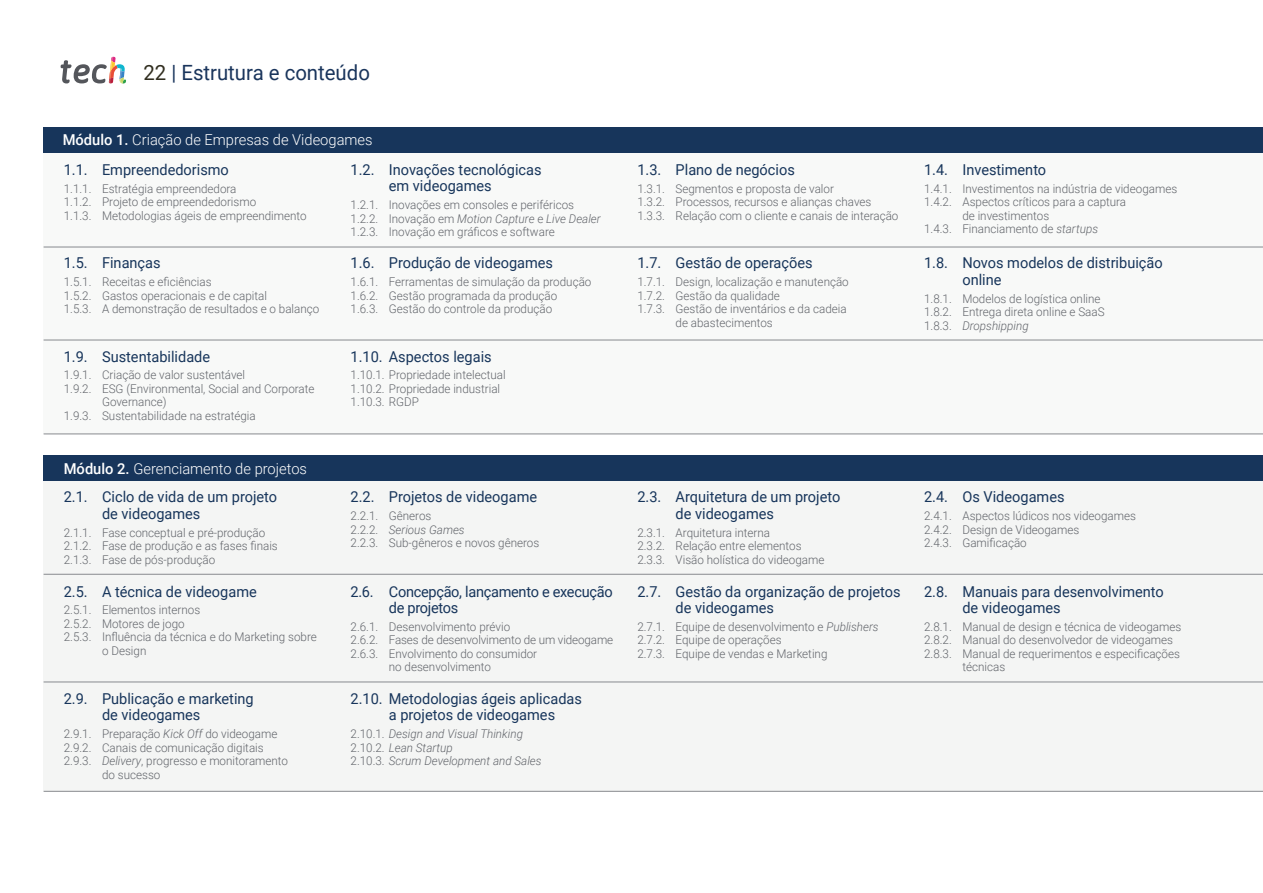
<style>
.page{position:relative;width:1263px;height:893px;background:#fff}
.page>*{position:absolute;margin:0;border:0;box-sizing:border-box;transform-origin:0 0}
.t1{font:21px "Roboto";color:#1a355c}
.t2{font:15px/16.5px "Roboto";color:#17355b}
.t3{font:300 15px/29.7px "Roboto";color:#fff}
.t4{font:15px/16.5px "Roboto";letter-spacing:-.02em;color:#17355b}
.t5{font:300 12px/13.5px "Roboto";color:#61646a}
.t6{font:italic 300 12px/13.5px "Roboto";color:#61646a}
.s1{color:#312e20}
.s2{font-weight:500}
.s3{font-weight:400;color:#17355b}
.s4{font-style:italic}
.s5{font-style:normal}
</style>
<div class="page">
<svg style="left:61px;top:57px;width:65px;height:27px"></svg>
<div style="left:44px;top:153px;width:1219px;height:281px;background:#f8f9f8"></div>
<div style="left:44px;top:128px;width:1219px;height:25px;background:#17355b"></div>
<hr style="left:44px;top:340px;width:1219px;height:1px;background:#878a8e">
<hr style="left:44px;top:434px;width:1219px;height:1px;background:#878a8e">
<hr style="left:44px;top:247px;width:1219px;height:1px;background:#878a8e">
<div style="left:44px;top:480px;width:1219px;height:311px;background:#f4f5f4"></div>
<div style="left:44px;top:455px;width:1219px;height:25px;background:#17355b"></div>
<hr style="left:44px;top:682px;width:1219px;height:1px;background:#878a8e">
<hr style="left:44px;top:574px;width:1219px;height:1px;background:#878a8e">
<hr style="left:44px;top:791px;width:1219px;height:1px;background:#878a8e">
<h1 class="t1" style="left:144px;top:57px;width:228px"><span class="s1">22</span> | Estrutura e conteúdo</h1>
<p class="t3" style="left:63px;top:124px;width:311px"><span class="s2">Módulo 1.</span> Criação de Empresas de Videogames<br><span class="s3">1.1. Empreendedorismo</span></p>
<p class="t5" style="left:64px;top:181px;width:244px">1.1.1. Estratégia empreendedora<br>1.1.2. Projeto de empreendedorismo<br>1.1.3. Metodologias ágeis de empreendimento</p>
<p class="t2" style="left:389px;top:161px;width:154px;text-indent:-38px">1.2. Inovações tecnológicas em videogames</p>
<p class="t5" style="left:351px;top:198px;width:252px">1.2.1. Inovações em consoles e periféricos<br>1.2.2. Inovação em <span class="s4">Motion Capture</span> e <span class="s4">Live Dealer<br></span>1.2.3. Inovação em gráficos e software</p>
<p class="t2" style="left:64px;top:254px;width:98px">1.5. Finanças</p>
<p class="t5" style="left:64px;top:275px;width:257px">1.5.1. Receitas e eficiências<br>1.5.2. Gastos operacionais e de capital<br>1.5.3. A demonstração de resultados e o balanço</p>
<p class="t2" style="left:64px;top:347px;width:148px">1.9. Sustentabilidade</p>
<p class="t5" style="left:64px;top:368px;width:183px">1.9.1. Criação de valor sustentável</p>
<p class="t5" style="left:64px;top:381px;width:252px">1.9.2. ESG (Environmental, Social and Corporate</p>
<p class="t5" style="left:102px;top:395px;width:66px">Governance)</p>
<p class="t5" style="left:64px;top:408px;width:193px">1.9.3. Sustentabilidade na estratégia</p>
<p class="t3" style="left:64px;top:453px;width:245px"><span class="s2">Módulo 2.</span> Gerenciamento de projetos</p>
<p class="t2" style="left:102px;top:488px;width:177px;text-indent:-38px">2.1. Ciclo de vida de um projeto de videogames</p>
<p class="t5" style="left:64px;top:525px;width:216px">2.1.1. Fase conceptual e pré-produção<br>2.1.2. Fase de produção e as fases finais<br>2.1.3. Fase de pós-produção</p>
<p class="t2" style="left:64px;top:582px;width:194px">2.5. A técnica de videogame</p>
<p class="t5" style="left:64px;top:603px;width:138px">2.5.1. Elementos internos</p>
<p class="t5" style="left:64px;top:616px;width:123px">2.5.2. Motores de jogo</p>
<p class="t5" style="left:64px;top:630px;width:255px">2.5.3. Influência da técnica e do Marketing sobre</p>
<p class="t5" style="left:102px;top:643px;width:46px">o Design</p>
<p class="t2" style="left:102px;top:690px;width:153px;text-indent:-38px">2.9. Publicação e marketing de videogames</p>
<p class="t5" style="left:64px;top:727px;width:215px">2.9.1. Preparação <span class="s4">Kick Off</span> do videogame</p>
<p class="t5" style="left:64px;top:740px;width:201px">2.9.2. Canais de comunicação digitais</p>
<p class="t5" style="left:64px;top:754px;width:226px">2.9.3. <span class="s4">Delivery</span>, progresso e monitoramento</p>
<p class="t5" style="left:102px;top:767px;width:60px">do sucesso</p>
<p class="t2" style="left:351px;top:254px;width:204px">1.6. Produção de videogames</p>
<p class="t5" style="left:351px;top:275px;width:242px">1.6.1. Ferramentas de simulação da produção<br>1.6.2. Gestão programada da produção<br>1.6.3. Gestão do controle da produção</p>
<p class="t2" style="left:351px;top:347px;width:143px">1.10. Aspectos legais</p>
<p class="t5" style="left:351px;top:368px;width:157px">1.10.1. Propriedade intelectual<br>1.10.2. Propriedade industrial<br>1.10.3. RGDP</p>
<p class="t2" style="left:351px;top:488px;width:188px">2.2. Projetos de videogame</p>
<p class="t5" style="left:351px;top:509px;width:190px">2.2.1. Gêneros<br>2.2.2. <span class="s4">Serious Games<br></span>2.2.3. Sub-gêneros e novos gêneros</p>
<p class="t4" style="left:389px;top:582px;width:225px;text-indent:-38px">2.6. Concepção, lançamento e execução de projetos</p>
<p class="t5" style="left:351px;top:619px;width:161px">2.6.1. Desenvolvimento prévio</p>
<p class="t5" style="left:351px;top:633px;width:264px">2.6.2. Fases de desenvolvimento de um videogame</p>
<p class="t5" style="left:351px;top:646px;width:188px">2.6.3. Envolvimento do consumidor</p>
<p class="t5" style="left:389px;top:660px;width:104px">no desenvolvimento</p>
<p class="t2" style="left:389px;top:690px;width:195px;text-indent:-38px">2.10. Metodologias ágeis aplicadas a projetos de videogames</p>
<p class="t6" style="left:351px;top:727px;width:193px"><span class="s5">2.10.1.</span> Design and Visual Thinking<br><span class="s5">2.10.2.</span> Lean Startup<br><span class="s5">2.10.3.</span> Scrum Development and Sales</p>
<p class="t2" style="left:637px;top:161px;width:159px">1.3. Plano de negócios</p>
<p class="t5" style="left:637px;top:181px;width:263px">1.3.1. Segmentos e proposta de valor<br>1.3.2. Processos, recursos e alianças chaves<br>1.3.3. Relação com o cliente e canais de interação</p>
<p class="t2" style="left:637px;top:254px;width:177px">1.7. Gestão de operações</p>
<p class="t5" style="left:637px;top:275px;width:213px">1.7.1. Design, localização e manutenção</p>
<p class="t5" style="left:637px;top:288px;width:144px">1.7.2. Gestão da qualidade</p>
<p class="t5" style="left:637px;top:302px;width:211px">1.7.3. Gestão de inventários e da cadeia</p>
<p class="t5" style="left:676px;top:315px;width:99px">de abastecimentos</p>
<p class="t2" style="left:924px;top:161px;width:124px">1.4. Investimento</p>
<p class="t5" style="left:924px;top:181px;width:255px">1.4.1. Investimentos na indústria de videogames</p>
<p class="t5" style="left:924px;top:195px;width:204px">1.4.2. Aspectos críticos para a captura</p>
<p class="t5" style="left:962px;top:208px;width:88px">de investimentos</p>
<p class="t5" style="left:924px;top:222px;width:176px">1.4.3. Financiamento de <span class="s4">startups</span></p>
<p class="t2" style="left:962px;top:254px;width:202px;text-indent:-38px">1.8. Novos modelos de distribuição online</p>
<p class="t5" style="left:924px;top:291px;width:182px">1.8.1. Modelos de logística online<br>1.8.2. Entrega direta online e SaaS<br>1.8.3. <span class="s4">Dropshipping</span></p>
<p class="t2" style="left:676px;top:488px;width:166px;text-indent:-38px">2.3. Arquitetura de um projeto de videogames</p>
<p class="t5" style="left:637px;top:525px;width:189px">2.3.1. Arquitetura interna<br>2.3.2. Relação entre elementos<br>2.3.3. Visão holística do videogame</p>
<p class="t2" style="left:676px;top:582px;width:227px;text-indent:-38px">2.7. Gestão da organização de projetos de videogames</p>
<p class="t5" style="left:637px;top:619px;width:243px">2.7.1. Equipe de desenvolvimento e <span class="s4">Publishers<br></span>2.7.2. Equipe de operações<br>2.7.3. Equipe de vendas e Marketing</p>
<p class="t2" style="left:924px;top:488px;width:142px">2.4. Os Videogames</p>
<p class="t5" style="left:924px;top:509px;width:213px">2.4.1. Aspectos lúdicos nos videogames<br>2.4.2. Design de Videogames<br>2.4.3. Gamificação</p>
<p class="t2" style="left:962px;top:582px;width:203px;text-indent:-38px">2.8. Manuais para desenvolvimento de videogames</p>
<p class="t5" style="left:924px;top:619px;width:259px">2.8.1. Manual de design e técnica de videogames</p>
<p class="t5" style="left:924px;top:633px;width:251px">2.8.2. Manual do desenvolvedor de videogames</p>
<p class="t5" style="left:924px;top:646px;width:257px">2.8.3. Manual de requerimentos e especificações</p>
<p class="t5" style="left:962px;top:660px;width:44px">técnicas</p>
</div>
